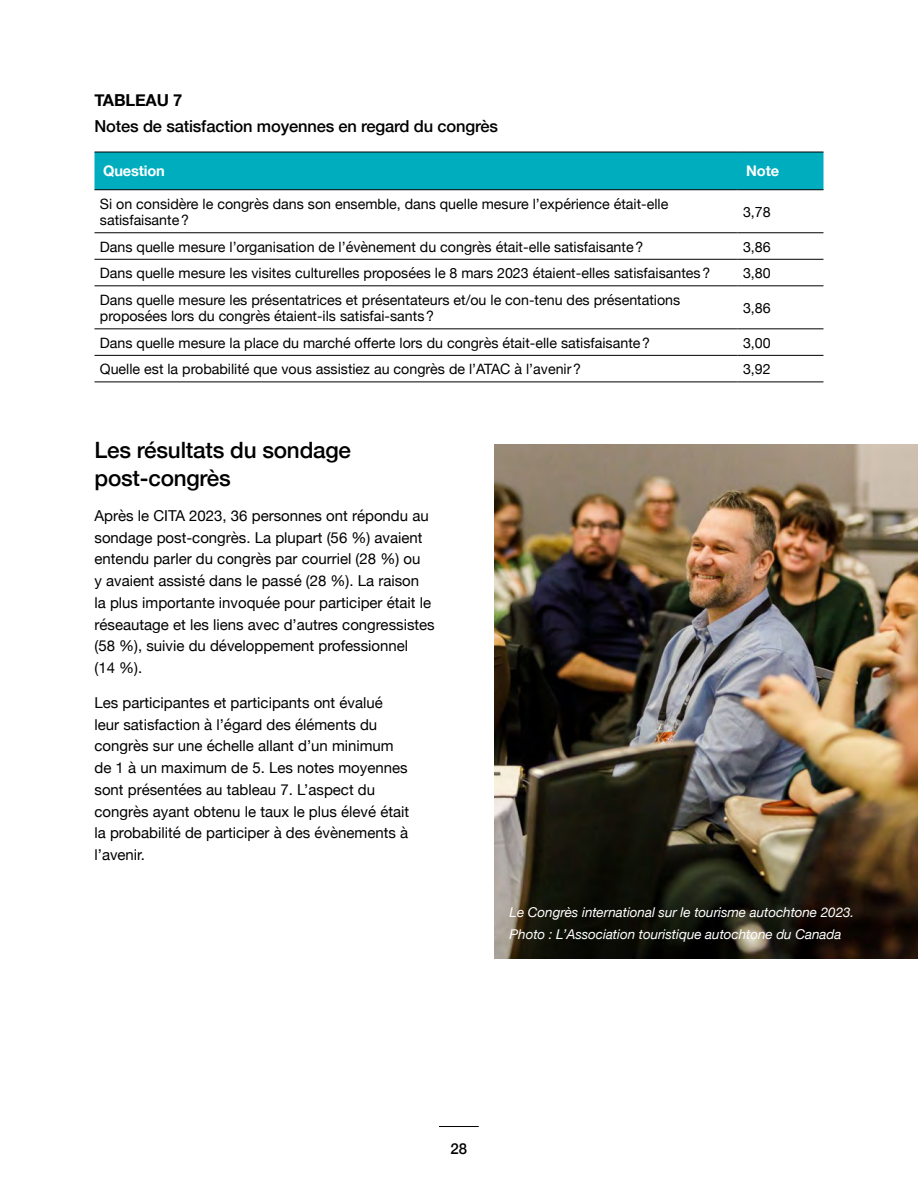
<style>
.page{position:relative;width:918px;height:1188px;background:#fff}
.page>*{position:absolute;margin:0;border:0;box-sizing:border-box;transform-origin:0 0}
.H3-Text_Heading{font:500 22.5px/28.5px "Helvetica Neue";letter-spacing:-.01em;color:#000}
.Figure_Description{font:500 16.5px "Helvetica Neue";letter-spacing:-.01em;color:#000}
.Figure_X{font:700 16.5px "Helvetica Neue";letter-spacing:-.01em;color:#000}
.Paragraph{font:15px/21.8px "Helvetica Neue";color:#000}
.t1{font:500 15px "Helvetica Neue";color:#000}
.Chart_Header{font:700 14.7px "Helvetica Neue";letter-spacing:-.01em;color:#fff}
.Chart_Contents{font:14.25px/16.5px "Helvetica Neue";color:#000}
.Paragraph-2{font:italic 13.5px/21.8px "Helvetica Neue";letter-spacing:-.005em;color:#fff}
</style>
<div class="page">
<hr style="left:439px;top:1126px;width:40px;height:1px;background:#000">
<div style="left:94px;top:153px;width:730px;height:36px;background:#00adbf"></div>
<hr style="left:94px;top:233px;width:644px;height:1px;background:#000">
<hr style="left:738px;top:233px;width:86px;height:1px;background:#000">
<hr style="left:94px;top:259px;width:644px;height:1px;background:#000">
<hr style="left:738px;top:259px;width:86px;height:1px;background:#000">
<hr style="left:94px;top:286px;width:644px;height:1px;background:#000">
<hr style="left:738px;top:286px;width:86px;height:1px;background:#000">
<hr style="left:94px;top:329px;width:644px;height:1px;background:#000">
<hr style="left:738px;top:329px;width:86px;height:1px;background:#000">
<hr style="left:94px;top:355px;width:644px;height:1px;background:#000">
<hr style="left:738px;top:355px;width:86px;height:1px;background:#000">
<hr style="left:94px;top:382px;width:644px;height:1px;background:#000">
<hr style="left:738px;top:382px;width:86px;height:1px;background:#000">
<hr style="left:94px;top:152px;width:644px;height:1px;background:#000">
<hr style="left:738px;top:152px;width:86px;height:1px;background:#000">
<hr style="left:94px;top:189px;width:644px;height:1px;background:#000">
<hr style="left:738px;top:189px;width:86px;height:1px;background:#000">
<img style="left:494px;top:445px;width:424px;height:514px">
<p class="Figure_X" style="left:94px;top:87px;width:89px">TABLEAU 7</p>
<p class="Figure_Description" style="left:94px;top:113px;width:405px">Notes de satisfaction moyennes en regard du congrès</p>
<p class="Chart_Header" style="left:103px;top:160px;width:63px">Question</p>
<p class="Chart_Header" style="left:746px;top:160px;width:34px">Note</p>
<p class="Chart_Contents" style="left:100px;top:196px;width:570px">Si on considère le congrès dans son ensemble, dans quelle mesure l’expérience était-elle satisfaisante?</p>
<p class="Chart_Contents" style="left:743px;top:204px;width:29px">3,78</p>
<p class="Chart_Contents" style="left:100px;top:239px;width:545px">Dans quelle mesure l’organisation de l’évènement du congrès était-elle satisfaisante?</p>
<p class="Chart_Contents" style="left:743px;top:239px;width:29px">3,86</p>
<p class="Chart_Contents" style="left:100px;top:266px;width:612px">Dans quelle mesure les visites culturelles proposées le 8 mars 2023 étaient-elles satisfaisantes?</p>
<p class="Chart_Contents" style="left:743px;top:266px;width:29px">3,80</p>
<p class="Chart_Contents" style="left:100px;top:292px;width:582px">Dans quelle mesure les présentatrices et présentateurs et/ou le con-tenu des présentations proposées lors du congrès étaient-ils satisfai-sants?</p>
<p class="Chart_Contents" style="left:743px;top:301px;width:29px">3,86</p>
<p class="Chart_Contents" style="left:100px;top:335px;width:552px">Dans quelle mesure la place du marché offerte lors du congrès était-elle satisfaisante?</p>
<p class="Chart_Contents" style="left:743px;top:335px;width:29px">3,00</p>
<p class="Chart_Contents" style="left:100px;top:362px;width:483px">Quelle est la probabilité que vous assistiez au congrès de l’ATAC à l’avenir?</p>
<p class="Chart_Contents" style="left:743px;top:362px;width:29px">3,92</p>
<h3 class="H3-Text_Heading" style="left:94px;top:434px;width:258px">Les résultats du sondage post-congrès</h3>
<p class="Paragraph" style="left:94px;top:505px;width:342px">Après le CITA 2023, 36 personnes ont répondu au sondage post-congrès. La plupart (56 %) avaient entendu parler du congrès par courriel (28 %) ou<br>y avaient assisté dans le passé (28 %). La raison<br>la plus importante invoquée pour participer était le réseautage et les liens avec d’autres congressistes (58 %), suivie du développement professionnel<br>(14 %).</p>
<p class="Paragraph" style="left:94px;top:692px;width:316px">Les participantes et participants ont évalué leur satisfaction à l’égard des éléments du congrès sur une échelle allant d’un minimum de 1 à un maximum de 5. Les notes moyennes sont présentées au tableau 7. L’aspect du congrès ayant obtenu le taux le plus élevé était la probabilité de participer à des évènements à l’avenir.</p>
<p class="Paragraph-2" style="left:510px;top:902px;width:346px">Le Congrès international sur le tourisme autochtone 2023.<br>Photo : L’Association touristique autochtone du Canada</p>
<p class="t1" style="left:451px;top:1136px;width:18px">28</p>
</div>
